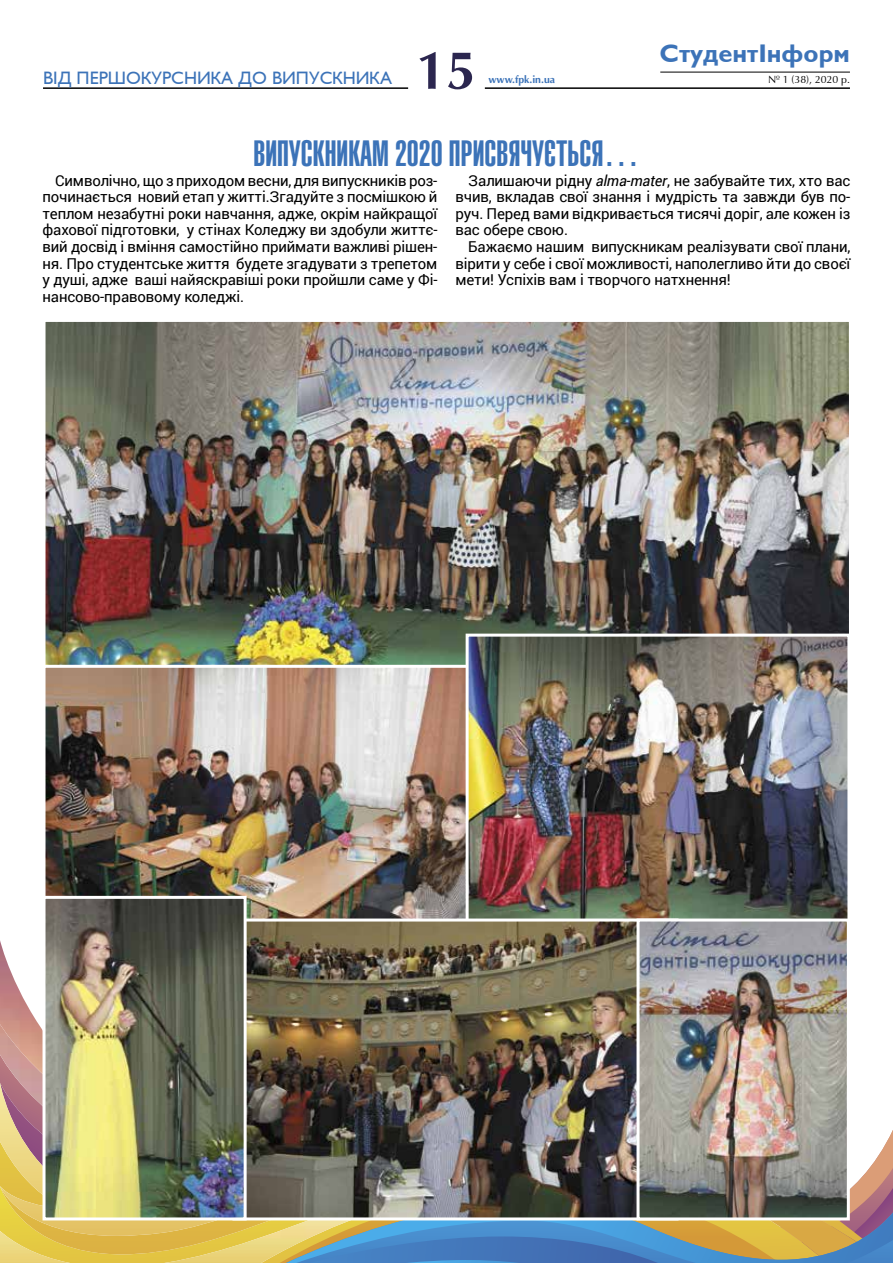
<style>
.page{position:relative;width:893px;height:1263px;background:#fff}
.page>*{position:absolute;margin:0;border:0;box-sizing:border-box;transform-origin:0 0}
.t1{font:700 54px "AG Opus";color:#2b264f}
.t2{font:36px "Helios Ultra Compressed";color:#3c73b8}
.t3{font:700 25.5px "Gals";color:#3c73b8}
.t4{font:18px "Gals";color:#3c73b8}
.t5{font:15px/16.5px "Roboto";letter-spacing:-.01em;color:#000;text-align:justify}
.t6{font:700 10.5px "AG Opus";color:#3c73b8}
.t7{font:10.5px "AG Opus";color:#000}
.s1{font-family:"AG Opus HR"}
.s2{font-style:italic}
</style>
<div class="page">
<img style="left:1px;top:944px;width:40px;height:110px">
<svg style="left:0;top:1054px;width:893px;height:209px;background:#abaa90"></svg>
<svg style="left:0;top:1083px;width:1px;height:103px"></svg>
<img style="left:0;top:1083px;width:1px;height:58px">
<img style="left:0;top:1231px;width:1px;height:32px">
<img style="left:0;top:1024px;width:1px;height:30px">
<img style="left:0;top:940px;width:1px;height:84px">
<hr style="left:43px;top:87px;width:365px;height:2px;background:#000">
<hr style="left:485px;top:87px;width:365px;height:2px;background:#000">
<hr style="left:660px;top:72px;width:190px;height:1px;background:#000">
<img style="left:47px;top:323px;width:801px;height:342px">
<img style="left:47px;top:669px;width:417px;height:249px">
<div style="left:43px;top:665px;width:427px;height:265px;border:3px solid #fff"></div>
<img style="left:464px;top:632px;width:385px;height:286px">
<img style="left:248px;top:922px;width:387px;height:294px">
<div style="left:231px;top:918px;width:449px;height:302px;border:3px solid #fff"></div>
<img style="left:41px;top:894px;width:207px;height:328px">
<img style="left:635px;top:917px;width:216px;height:305px">
<h1 class="t1" style="left:416px;top:38px;width:62px">15</h1>
<h3 class="t3" style="left:659px;top:40px;width:192px">СтудентІнформ</h3>
<p class="t4" style="left:43px;top:69px;width:350px">ВІД ПЕРШОКУРСНИКА ДО ВИПУСКНИКА</p>
<p class="t6" style="left:488px;top:73px;width:68px">www.fpk.in.ua</p>
<p class="t7" style="left:768px;top:74px;width:83px"><span class="s1">№</span> 1 (38), 2020 р.</p>
<h2 class="t2" style="left:253px;top:132px;width:388px">ВИПУСКНИКАМ 2020 ПРИСВЯЧУЄТЬСЯ…</h2>
<p class="t5" style="left:43px;top:172px;width:396px;text-indent:13px">Символічно, що з приходом весни, для випускників роз&shy;починається новий етап у житті.Згадуйте з посмішкою й теплом незабутні роки навчання, адже, окрім найкращої фахової підготовки, у стінах Коледжу ви здобули життє&shy;вий досвід і вміння самостійно приймати важливі рішен&shy;ня. Про студентське життя будете згадувати з трепетом у душі, адже ваші найяскравіші роки пройшли саме у Фі&shy;нансово-правовому коледжі.</p>
<p class="t5" style="left:455px;top:172px;width:396px;text-indent:13px">Залишаючи рідну <span class="s2">alma-mater</span>, не забувайте тих, хто вас вчив, вкладав свої знання і мудрість та завжди був по&shy;руч. Перед вами відкривається тисячі доріг, але кожен із вас обере свою.</p>
<p class="t5" style="left:455px;top:238px;width:396px;text-indent:13px">Бажаємо нашим випускникам реалізувати свої плани, вірити у себе і свої можливості, наполегливо йти до своєї мети! Успіхів вам і творчого натхнення!</p>
</div>
